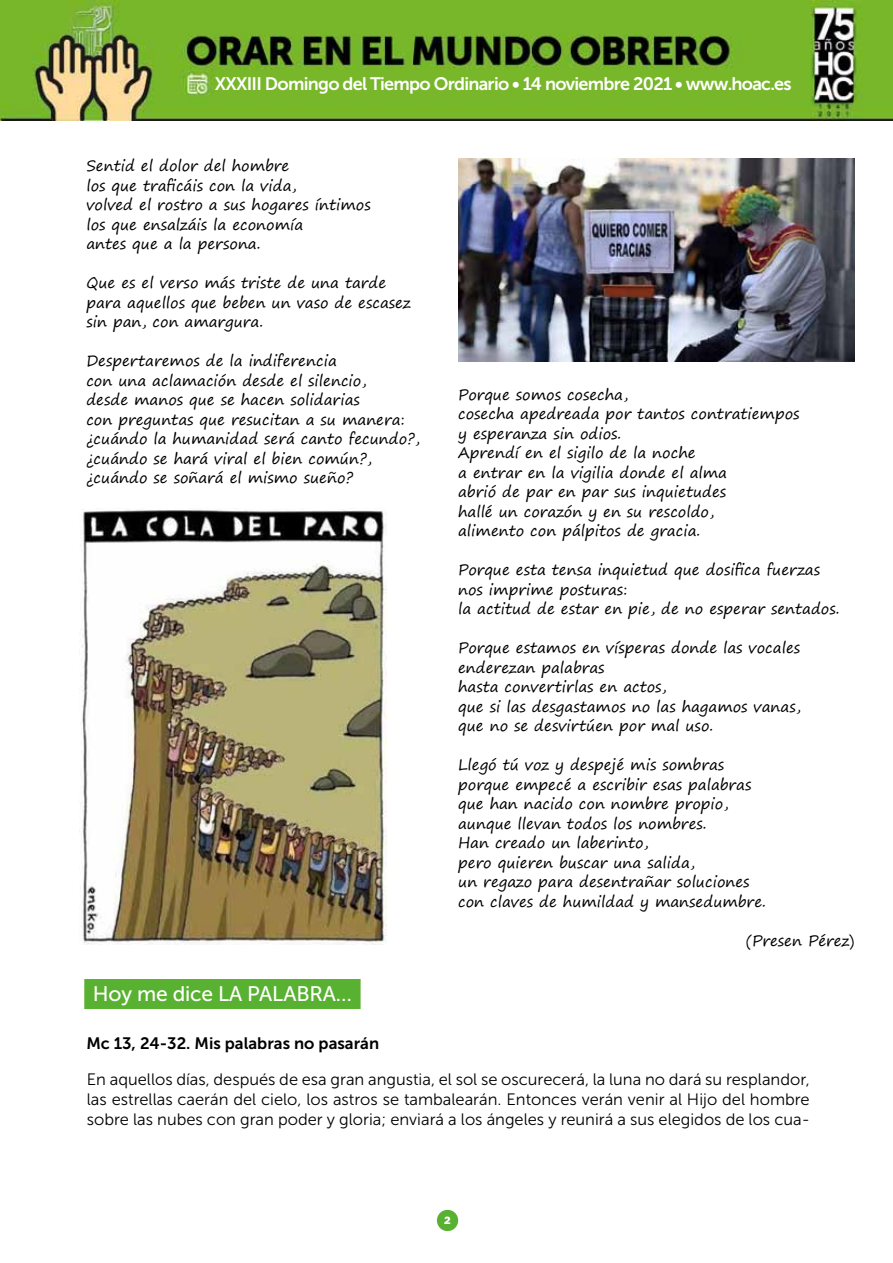
<style>
.page{position:relative;width:893px;height:1263px;background:#fff}
.page>*{position:absolute;margin:0;border:0;box-sizing:border-box;transform-origin:0 0}
.t1{font:21px "Museo Sans 500";letter-spacing:-.01em;color:#fff}
.t2{font:18px "Museo Sans 700";letter-spacing:-.04em;color:#fff}
.t3{font:16.5px/19.8px "Museo Sans 300";color:#000;text-align:justify}
.t4{font:16.5px "Museo Sans 700";color:#000}
.t5{font:15px/19.5px "Segoe Print";color:#000}
.t6{font:900 10.5px "Gotham HTF";color:#fff}
</style>
<div class="page">
<img style="left:0;top:0;width:893px;height:120px">
<div style="left:437px;top:1210px;width:21px;height:21px;background:#59b132;border-radius:50%"></div>
<div style="left:84px;top:979px;width:277px;height:30px;background:#59b132"></div>
<img style="left:458px;top:159px;width:397px;height:202px">
<img style="left:82px;top:509px;width:305px;height:435px">
<p class="t2" style="left:215px;top:74px;width:578px">XXXIII Domingo del Tiempo Ordinario • 14 noviembre 2021 • www.hoac.es</p>
<p class="t5" style="left:86px;top:156px;width:286px">Sentid el dolor del hombre<br>los que traficáis con la vida,<br>volved el rostro a sus hogares íntimos los que ensalzáis la economía<br>antes que a la persona.</p>
<p class="t5" style="left:86px;top:273px;width:326px">Que es el verso más triste de una tarde para aquellos que beben un vaso de escasez sin pan, con amargura.</p>
<p class="t5" style="left:86px;top:351px;width:335px">Despertaremos de la indiferencia<br>con una aclamación desde el silencio,<br>desde manos que se hacen solidarias<br>con preguntas que resucitan a su manera: ¿cuándo la humanidad será canto fecundo?, ¿cuándo se hará viral el bien común?, ¿cuándo se soñará el mismo sueño?</p>
<h1 class="t1" style="left:93px;top:982px;width:261px">Hoy me dice LA PALABRA…</h1>
<p class="t5" style="left:458px;top:384px;width:343px">Porque somos cosecha,<br>cosecha apedreada por tantos contratiempos y esperanza sin odios.<br>Aprendí en el sigilo de la noche<br>a entrar en la vigilia donde el alma<br>abrió de par en par sus inquietudes<br>hallé un corazón y en su rescoldo,<br>alimento con pálpitos de gracia.</p>
<p class="t5" style="left:458px;top:560px;width:383px">Porque esta tensa inquietud que dosifica fuerzas nos imprime posturas:<br>la actitud de estar en pie, de no esperar sentados.</p>
<p class="t5" style="left:458px;top:638px;width:344px">Porque estamos en vísperas donde las vocales enderezan palabras<br>hasta convertirlas en actos,<br>que si las desgastamos no las hagamos vanas, que no se desvirtúen por mal uso.</p>
<p class="t5" style="left:458px;top:755px;width:309px">Llegó tú voz y despejé mis sombras porque empecé a escribir esas palabras que han nacido con nombre propio, aunque llevan todos los nombres.<br>Han creado un laberinto,<br>pero quieren buscar una salida,<br>un regazo para desentrañar soluciones con claves de humildad y mansedumbre.</p>
<p class="t5" style="left:746px;top:930px;width:110px">(Presen Pérez)</p>
<p class="t4" style="left:86px;top:1034px;width:294px">Mc 13, 24-32. Mis palabras no pasarán</p>
<p class="t3" style="left:87px;top:1070px;width:724px">En aquellos días, después de esa gran angustia, el sol se oscurecerá, la luna no dará su resplandor, las estrellas caerán del cielo, los astros se tambalearán. Entonces verán venir al Hijo del hombre sobre las nubes con gran poder y gloria; enviará a los ángeles y reunirá a sus elegidos de los cua-</p>
<p class="t6" style="left:444px;top:1214px;width:8px">2</p>
</div>
